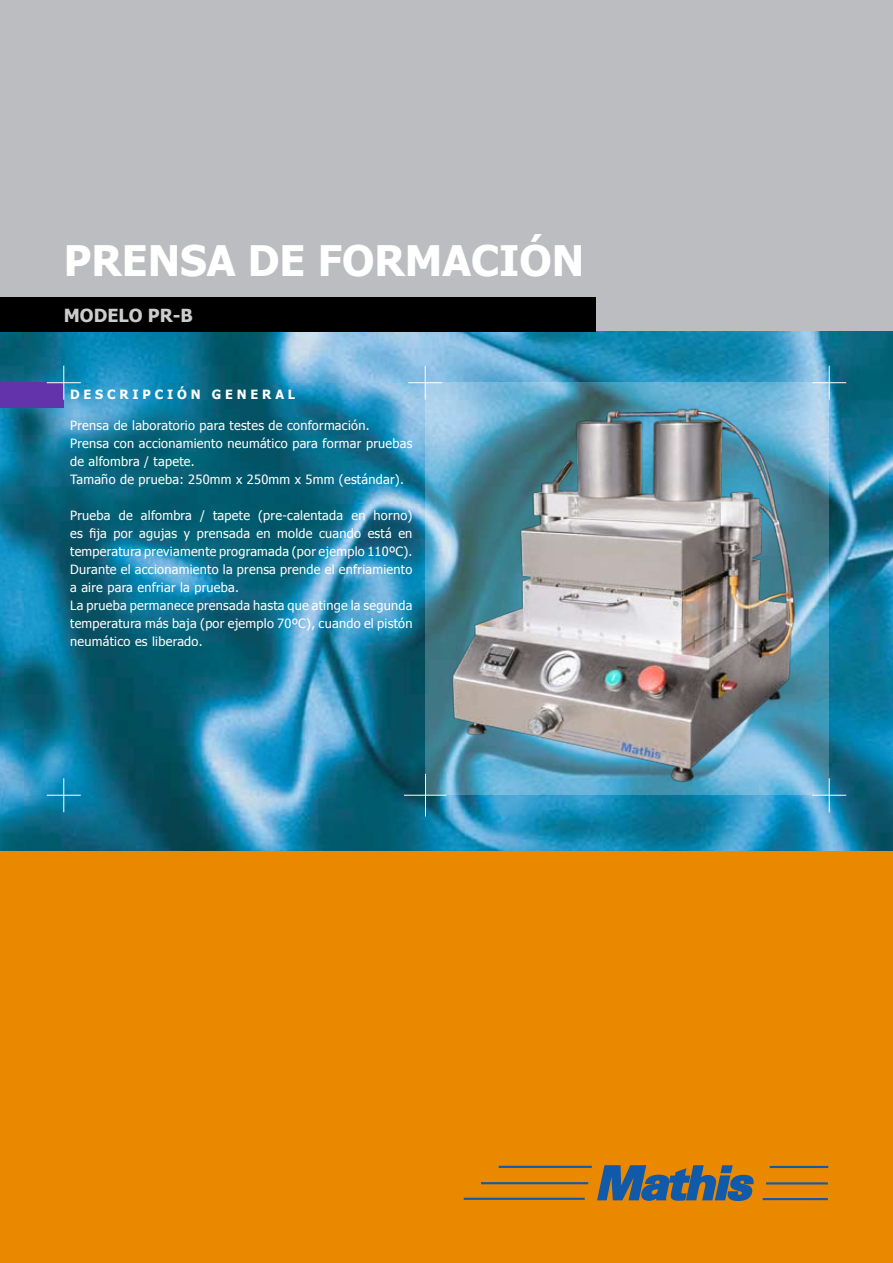
<style>
.page{position:relative;width:893px;height:1263px;background:#fff}
.page>*{position:absolute;margin:0;border:0;box-sizing:border-box;transform-origin:0 0}
.t1{font:700 42px "Tahoma";color:#fff}
.t2{font:700 18px "Tahoma";color:#ccc}
.t3{font:12.75px/18px "Tahoma";letter-spacing:.02em;color:#fff}
.t4{font:700 12.75px "Tahoma";letter-spacing:.3em;color:#fff}
</style>
<div class="page">
<div style="left:0;top:0;width:893px;height:850px;background:#bcbdc0"></div>
<div style="left:0;top:850px;width:893px;height:413px;background:#ea8800"></div>
<img style="left:0;top:332px;width:893px;height:518px">
<svg style="left:425px;top:383px;width:404px;height:412px;background:#61a2bd"></svg>
<div style="left:0;top:383px;width:64px;height:25px;background:#6333ab"></div>
<svg style="left:597px;top:1165px;width:157px;height:36px"></svg>
<hr style="left:464px;top:1198px;width:121px;height:2px;background:#115aa9">
<hr style="left:499px;top:1166px;width:93px;height:2px;background:#115aa9">
<hr style="left:481px;top:1182px;width:107px;height:2px;background:#115aa9">
<hr style="left:763px;top:1198px;width:65px;height:2px;background:#115aa9">
<hr style="left:770px;top:1166px;width:58px;height:2px;background:#115aa9">
<hr style="left:766px;top:1182px;width:62px;height:2px;background:#115aa9">
<hr style="left:63px;top:366px;width:1px;height:34px;background:#fff">
<hr style="left:47px;top:382px;width:34px;height:1px;background:#fff">
<hr style="left:829px;top:366px;width:1px;height:34px;background:#fff">
<hr style="left:812px;top:382px;width:34px;height:1px;background:#fff">
<hr style="left:425px;top:366px;width:1px;height:34px;background:#fff">
<hr style="left:408px;top:382px;width:34px;height:1px;background:#fff">
<hr style="left:63px;top:778px;width:1px;height:34px;background:#fff">
<hr style="left:47px;top:795px;width:34px;height:1px;background:#fff">
<hr style="left:425px;top:774px;width:1px;height:42px;background:#fff">
<hr style="left:404px;top:795px;width:42px;height:1px;background:#fff">
<hr style="left:829px;top:778px;width:1px;height:34px;background:#fff">
<hr style="left:812px;top:795px;width:34px;height:1px;background:#fff">
<img style="left:444px;top:398px;width:357px;height:391px">
<div style="left:0;top:298px;width:595px;height:34px;background:#000"></div>
<h1 class="t1" style="left:64px;top:231px;width:516px">PRENSA DE FORMACIÓN</h1>
<h2 class="t2" style="left:64px;top:302px;width:131px">MODELO PR-B</h2>
<p class="t4" style="left:70px;top:385px;width:227px">DESCRIPCIÓN GENERAL</p>
<p class="t3" style="left:70px;top:415px;width:344px">Prensa de laboratorio para testes de conformación.<br>Prensa con accionamiento neumático para formar pruebas de alfombra / tapete.<br>Tamaño de prueba: 250mm x 250mm x 5mm (estándar).</p>
<p class="t3" style="left:70px;top:505px;width:344px">Prueba de alfombra / tapete (pre-calentada en horno) es fija por agujas y prensada en molde cuando está en temperatura previamente programada (por ejemplo 110ºC).<br>Durante el accionamiento la prensa prende el enfriamiento a aire para enfriar la prueba.<br>La prueba permanece prensada hasta que atinge la segunda temperatura más baja (por ejemplo 70ºC), cuando el pistón neumático es liberado.</p>
</div>
